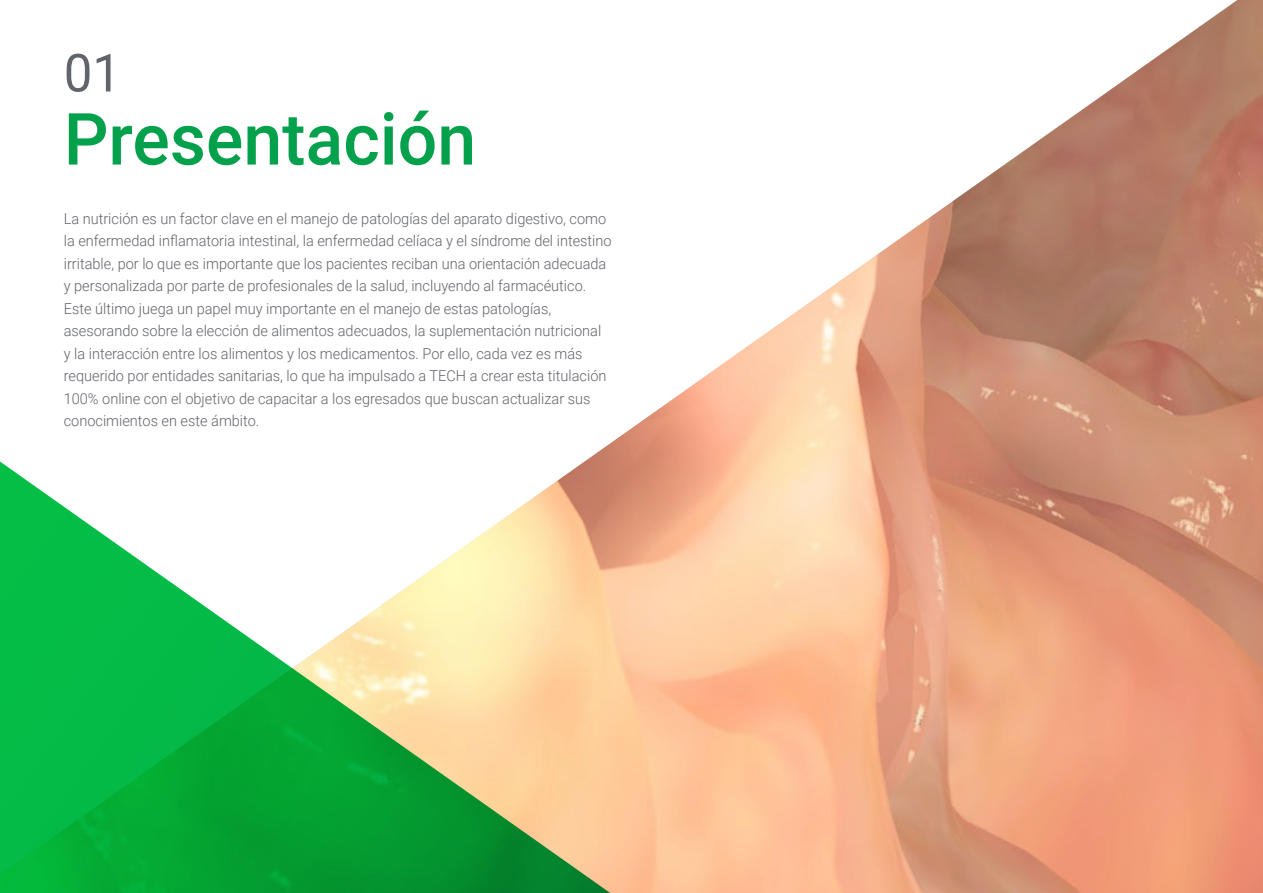
<style>
.page{position:relative;width:1263px;height:893px;background:#fff}
.page>*{position:absolute;margin:0;border:0;box-sizing:border-box;transform-origin:0 0}
.t1{font:500 72px "Roboto";color:#04a14d}
.t2{font:52.5px "Roboto";color:#61646a}
.t3{font:300 15px/22.5px "Roboto";color:#61646a}
</style>
<div class="page">
<img style="left:606px;top:0;width:657px;height:893px">
<svg style="left:0;top:446px;width:640px;height:447px"></svg>
<h2 class="t2" style="left:64px;top:36px;width:59px">01</h2>
<h1 class="t1" style="left:64px;top:89px;width:414px">Presentación</h1>
<p class="t3" style="left:64px;top:207px;width:549px">La nutrición es un factor clave en el manejo de patologías del aparato digestivo, como la enfermedad inflamatoria intestinal, la enfermedad celíaca y el síndrome del intestino irritable, por lo que es importante que los pacientes reciban una orientación adecuada y personalizada por parte de profesionales de la salud, incluyendo al farmacéutico.<br>Este último juega un papel muy importante en el manejo de estas patologías, asesorando sobre la elección de alimentos adecuados, la suplementación nutricional y la interacción entre los alimentos y los medicamentos. Por ello, cada vez es más requerido por entidades sanitarias, lo que ha impulsado a TECH a crear esta titulación 100% online con el objetivo de capacitar a los egresados que buscan actualizar sus conocimientos en este ámbito.</p>
</div>
